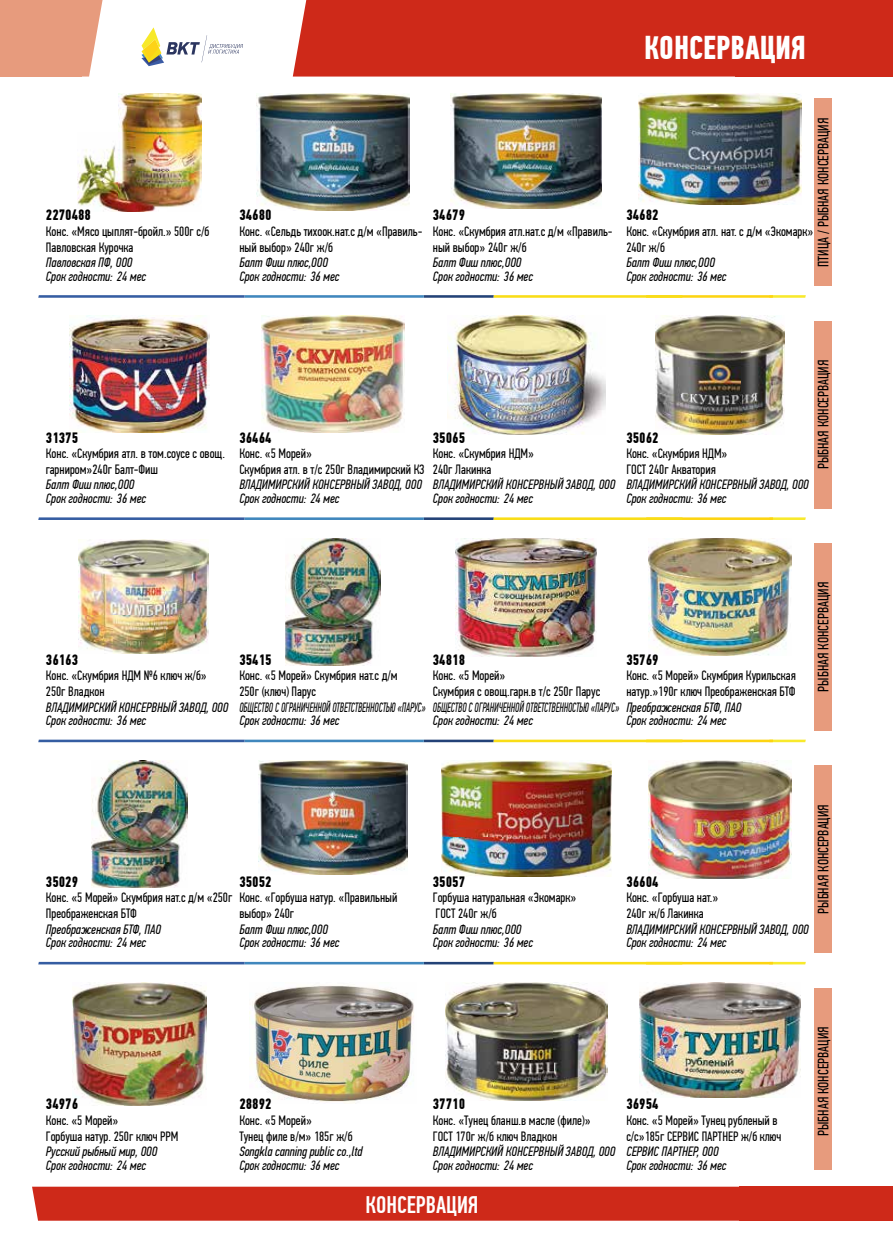
<style>
.page{position:relative;width:893px;height:1259px;background:#fff}
.page>*{position:absolute;margin:0;border:0;box-sizing:border-box;transform-origin:0 0}
.t1{font:700 33px "PF Din Text Comp Pro";color:#fff}
.t2{font:500 24px "PF Din Text Comp Pro";color:#fff}
.t3{font:700 15px "PF Din Text Comp Pro";color:#000}
.t4{font:15px "PF Din Text Comp Pro";color:#000}
.t5{font:13.5px/16.2px "PF Din Text Comp Pro";color:#000}
.t6{font:italic 13.5px "PF Din Text Comp Pro";color:#000}
.t7{font:italic 13.5px "PF Din Text Comp Pro";color:#000;scale:.75 1}
</style>
<div class="page">
<svg style="left:141px;top:27px;width:102px;height:39px"></svg>
<div style="left:32px;top:1186px;width:708px;height:34px;background:#ce2919"></div>
<div style="left:736px;top:0;width:157px;height:77px;background:#ce2919"></div>
<div style="left:293px;top:0;width:443px;height:77px;background:#ce2919"></div>
<svg style="left:82px;top:0;width:21px;height:77px"></svg>
<div style="left:0;top:0;width:82px;height:77px;background:#e79b7d"></div>
<div style="left:740px;top:1186px;width:153px;height:34px;background:#ce2919"></div>
<img style="left:78px;top:94px;width:123px;height:117px">
<img style="left:257px;top:94px;width:152px;height:116px">
<img style="left:451px;top:94px;width:151px;height:115px">
<img style="left:638px;top:94px;width:163px;height:111px">
<img style="left:69px;top:316px;width:141px;height:116px">
<img style="left:261px;top:316px;width:144px;height:116px">
<img style="left:447px;top:316px;width:159px;height:118px">
<img style="left:655px;top:316px;width:130px;height:118px">
<img style="left:79px;top:539px;width:130px;height:114px">
<img style="left:285px;top:538px;width:96px;height:127px">
<img style="left:456px;top:538px;width:141px;height:118px">
<img style="left:649px;top:538px;width:142px;height:117px">
<img style="left:92px;top:760px;width:95px;height:128px">
<img style="left:258px;top:760px;width:150px;height:114px">
<img style="left:441px;top:760px;width:171px;height:116px">
<img style="left:648px;top:760px;width:144px;height:119px">
<img style="left:73px;top:982px;width:133px;height:123px">
<img style="left:250px;top:985px;width:164px;height:118px">
<img style="left:446px;top:982px;width:161px;height:118px">
<img style="left:639px;top:982px;width:162px;height:116px">
<hr style="left:424px;top:295px;width:70px;height:3px;background:#234277">
<hr style="left:244px;top:295px;width:180px;height:3px;background:#4087bd">
<svg style="left:38px;top:295px;width:207px;height:3px"></svg>
<svg style="left:773px;top:295px;width:33px;height:3px"></svg>
<hr style="left:646px;top:295px;width:127px;height:3px;background:#fdd411">
<hr style="left:494px;top:295px;width:188px;height:3px;background:#f9dd16">
<hr style="left:424px;top:517px;width:70px;height:3px;background:#234277">
<hr style="left:244px;top:517px;width:180px;height:3px;background:#4087bd">
<svg style="left:38px;top:517px;width:207px;height:3px"></svg>
<svg style="left:773px;top:517px;width:33px;height:3px"></svg>
<hr style="left:646px;top:517px;width:127px;height:3px;background:#fdd411">
<hr style="left:494px;top:517px;width:188px;height:3px;background:#f9dd16">
<hr style="left:424px;top:739px;width:70px;height:3px;background:#234277">
<hr style="left:244px;top:739px;width:180px;height:3px;background:#4087bd">
<svg style="left:38px;top:739px;width:207px;height:3px"></svg>
<svg style="left:773px;top:739px;width:33px;height:3px"></svg>
<hr style="left:646px;top:739px;width:127px;height:3px;background:#fdd411">
<hr style="left:494px;top:739px;width:188px;height:3px;background:#f9dd16">
<hr style="left:424px;top:962px;width:70px;height:2px;background:#234277">
<hr style="left:244px;top:962px;width:180px;height:2px;background:#4087bd">
<svg style="left:38px;top:962px;width:207px;height:2px"></svg>
<svg style="left:773px;top:962px;width:33px;height:2px"></svg>
<hr style="left:646px;top:962px;width:127px;height:2px;background:#fdd411">
<hr style="left:494px;top:962px;width:188px;height:2px;background:#f9dd16">
<div style="left:814px;top:99px;width:17px;height:187px;background:#e79b7d"></div>
<div style="left:814px;top:321px;width:17px;height:187px;background:#e79b7d"></div>
<div style="left:814px;top:543px;width:17px;height:187px;background:#e79b7d"></div>
<div style="left:814px;top:765px;width:17px;height:187px;background:#e79b7d"></div>
<div style="left:814px;top:987px;width:17px;height:182px;background:#e79b7d"></div>
<h1 class="t1" style="left:644px;top:28px;width:163px">КОНСЕРВАЦИЯ</h1>
<p class="t3" style="left:46px;top:206px;width:47px">2270488</p>
<p class="t5" style="left:46px;top:223px;width:165px">Конс. «Мясо цыплят-бройл.» 500г с/б<br>Павловская Курочка</p>
<p class="t6" style="left:46px;top:255px;width:88px">Павловская ПФ, ООО</p>
<p class="t3" style="left:239px;top:206px;width:34px">34680</p>
<p class="t3" style="left:433px;top:206px;width:34px">34679</p>
<p class="t5" style="left:239px;top:223px;width:185px">Конс. «Сельдь тихоок.нат.с д/м «Правиль&shy;ный выбор» 240г ж/б</p>
<p class="t5" style="left:433px;top:223px;width:181px">Конс. «Скумбрия атл.нат.с д/м «Правиль&shy;ный выбор» 240г ж/б</p>
<p class="t6" style="left:239px;top:255px;width:90px">Балт Фиш плюс,ООО</p>
<p class="t6" style="left:433px;top:255px;width:90px">Балт Фиш плюс,ООО</p>
<p class="t4" style="left:815px;top:267px;width:150px;rotate:-90deg">ПТИЦА / РЫБНАЯ КОНСЕРВАЦИЯ</p>
<p class="t3" style="left:626px;top:206px;width:34px">34682</p>
<p class="t5" style="left:626px;top:223px;width:189px">Конс. «Скумбрия атл. нат. с д/м «Экомарк»<br>240г ж/б</p>
<p class="t6" style="left:626px;top:255px;width:90px">Балт Фиш плюс,ООО</p>
<p class="t6" style="left:46px;top:268px;width:102px">Срок годности: 24 мес</p>
<p class="t6" style="left:239px;top:268px;width:102px">Срок годности: 36 мес</p>
<p class="t6" style="left:433px;top:268px;width:102px">Срок годности: 36 мес</p>
<p class="t6" style="left:626px;top:268px;width:102px">Срок годности: 36 мес</p>
<p class="t3" style="left:46px;top:428px;width:34px">31375</p>
<p class="t5" style="left:46px;top:445px;width:181px">Конс. «Скумбрия атл. в том.соусе с овощ. гарниром»240г Балт-Фиш</p>
<p class="t6" style="left:46px;top:477px;width:90px">Балт Фиш плюс,ООО</p>
<p class="t3" style="left:239px;top:428px;width:34px">36464</p>
<p class="t3" style="left:433px;top:428px;width:34px">35065</p>
<p class="t5" style="left:239px;top:445px;width:187px">Конс. «5 Морей»<br>Скумбрия атл. в т/с 250г Владимирский КЗ</p>
<p class="t6" style="left:239px;top:477px;width:184px">ВЛАДИМИРСКИЙ КОНСЕРВНЫЙ ЗАВОД, ООО</p>
<p class="t5" style="left:433px;top:445px;width:103px">Конс. «Скумбрия НДМ»<br>240г Лакинка</p>
<p class="t6" style="left:433px;top:477px;width:184px">ВЛАДИМИРСКИЙ КОНСЕРВНЫЙ ЗАВОД, ООО</p>
<p class="t3" style="left:626px;top:428px;width:34px">35062</p>
<p class="t5" style="left:626px;top:445px;width:103px">Конс. «Скумбрия НДМ»<br>ГОСТ 240г Акватория</p>
<p class="t6" style="left:626px;top:477px;width:184px">ВЛАДИМИРСКИЙ КОНСЕРВНЫЙ ЗАВОД, ООО</p>
<p class="t4" style="left:815px;top:469px;width:111px;rotate:-90deg">РЫБНАЯ КОНСЕРВАЦИЯ</p>
<p class="t6" style="left:46px;top:490px;width:102px">Срок годности: 36 мес</p>
<p class="t6" style="left:239px;top:490px;width:102px">Срок годности: 24 мес</p>
<p class="t6" style="left:433px;top:490px;width:102px">Срок годности: 24 мес</p>
<p class="t6" style="left:626px;top:490px;width:102px">Срок годности: 36 мес</p>
<p class="t3" style="left:46px;top:650px;width:34px">36163</p>
<p class="t3" style="left:239px;top:650px;width:34px">35415</p>
<p class="t3" style="left:433px;top:650px;width:34px">34818</p>
<p class="t3" style="left:626px;top:650px;width:34px">35769</p>
<p class="t5" style="left:46px;top:667px;width:162px">Конс. «Скумбрия НДМ №6 ключ ж/б»<br>250г Владкон</p>
<p class="t6" style="left:46px;top:699px;width:184px">ВЛАДИМИРСКИЙ КОНСЕРВНЫЙ ЗАВОД, ООО</p>
<p class="t6" style="left:46px;top:713px;width:102px">Срок годности: 36 мес</p>
<p class="t5" style="left:239px;top:667px;width:160px">Конс. «5 Морей» Скумбрия нат.с д/м<br>250г (ключ) Парус</p>
<p class="t5" style="left:626px;top:667px;width:171px">Конс. «5 Морей» Скумбрия Курильская натур.»190г ключ Преображенская БТФ</p>
<p class="t5" style="left:433px;top:667px;width:169px">Конс. «5 Морей»<br>Скумбрия с овощ.гарн.в т/с 250г Парус</p>
<p class="t7" style="left:239px;top:699px;width:250px">ОБЩЕСТВО С ОГРАНИЧЕННОЙ ОТВЕТСТВЕННОСТЬЮ «ПАРУС»</p>
<p class="t7" style="left:433px;top:699px;width:250px">ОБЩЕСТВО С ОГРАНИЧЕННОЙ ОТВЕТСТВЕННОСТЬЮ «ПАРУС»</p>
<p class="t6" style="left:626px;top:699px;width:117px">Преображенская БТФ, ПАО</p>
<p class="t6" style="left:239px;top:713px;width:102px">Срок годности: 36 мес</p>
<p class="t6" style="left:433px;top:713px;width:102px">Срок годности: 24 мес</p>
<p class="t6" style="left:626px;top:713px;width:102px">Срок годности: 24 мес</p>
<p class="t4" style="left:815px;top:691px;width:111px;rotate:-90deg">РЫБНАЯ КОНСЕРВАЦИЯ</p>
<p class="t3" style="left:46px;top:873px;width:34px">35029</p>
<p class="t3" style="left:239px;top:873px;width:34px">35052</p>
<p class="t3" style="left:433px;top:873px;width:34px">35057</p>
<p class="t5" style="left:46px;top:889px;width:188px">Конс. «5 Морей» Скумбрия нат.с д/м «250г<br>Преображенская БТФ</p>
<p class="t5" style="left:239px;top:889px;width:160px">Конс. «Горбуша натур. «Правильный выбор» 240г</p>
<p class="t5" style="left:433px;top:889px;width:145px">Горбуша натуральная «Экомарк»<br>ГОСТ 240г ж/б</p>
<p class="t6" style="left:46px;top:921px;width:117px">Преображенская БТФ, ПАО</p>
<p class="t6" style="left:46px;top:935px;width:102px">Срок годности: 24 мес</p>
<p class="t6" style="left:239px;top:921px;width:90px">Балт Фиш плюс,ООО</p>
<p class="t6" style="left:239px;top:935px;width:102px">Срок годности: 36 мес</p>
<p class="t6" style="left:433px;top:921px;width:90px">Балт Фиш плюс,ООО</p>
<p class="t6" style="left:433px;top:935px;width:102px">Срок годности: 36 мес</p>
<p class="t3" style="left:626px;top:873px;width:34px">36604</p>
<p class="t5" style="left:626px;top:889px;width:93px">Конс. «Горбуша нат.»<br>240г ж/б Лакинка</p>
<p class="t6" style="left:626px;top:921px;width:184px">ВЛАДИМИРСКИЙ КОНСЕРВНЫЙ ЗАВОД, ООО</p>
<p class="t6" style="left:626px;top:935px;width:102px">Срок годности: 24 мес</p>
<p class="t4" style="left:815px;top:913px;width:111px;rotate:-90deg">РЫБНАЯ КОНСЕРВАЦИЯ</p>
<p class="t3" style="left:46px;top:1095px;width:34px">34976</p>
<p class="t3" style="left:239px;top:1095px;width:34px">28892</p>
<p class="t5" style="left:46px;top:1112px;width:134px">Конс. «5 Морей»<br>Горбуша натур. 250г ключ РРМ</p>
<p class="t5" style="left:239px;top:1112px;width:115px">Конс. «5 Морей»<br>Тунец филе в/м» 185г ж/б</p>
<p class="t6" style="left:46px;top:1143px;width:113px">Русский рыбный мир, ООО</p>
<p class="t6" style="left:46px;top:1157px;width:102px">Срок годности: 24 мес</p>
<p class="t6" style="left:239px;top:1143px;width:125px">Songkla canning public co.,ltd</p>
<p class="t6" style="left:239px;top:1157px;width:102px">Срок годности: 36 мес</p>
<p class="t3" style="left:433px;top:1095px;width:34px">37710</p>
<p class="t5" style="left:433px;top:1112px;width:159px">Конс. «Тунец бланш.в масле (филе)»<br>ГОСТ 170г ж/б ключ Владкон</p>
<p class="t3" style="left:626px;top:1095px;width:34px">36954</p>
<p class="t5" style="left:626px;top:1112px;width:157px">Конс. «5 Морей» Тунец рубленый в с/с»185г СЕРВИС ПАРТНЕР ж/б ключ</p>
<p class="t4" style="left:815px;top:1136px;width:111px;rotate:-90deg">РЫБНАЯ КОНСЕРВАЦИЯ</p>
<p class="t6" style="left:433px;top:1143px;width:184px">ВЛАДИМИРСКИЙ КОНСЕРВНЫЙ ЗАВОД, ООО</p>
<p class="t6" style="left:626px;top:1143px;width:94px">СЕРВИС ПАРТНЕР, ООО</p>
<p class="t6" style="left:433px;top:1157px;width:102px">Срок годности: 24 мес</p>
<p class="t6" style="left:626px;top:1157px;width:102px">Срок годности: 36 мес</p>
<h2 class="t2" style="left:366px;top:1190px;width:114px">КОНСЕРВАЦИЯ</h2>
</div>
